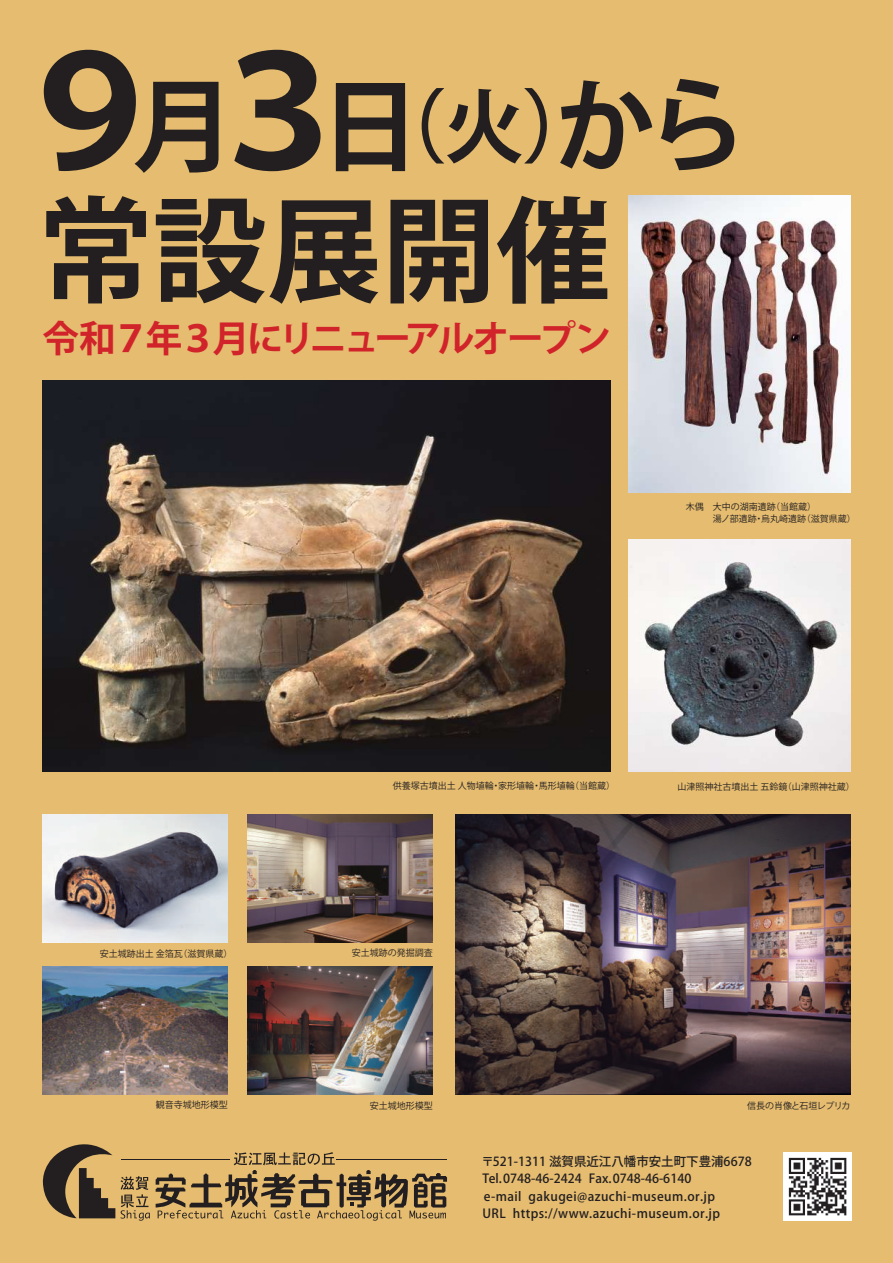
<style>
.page{position:relative;width:893px;height:1263px;background:#e5bc70}
.page>*{position:absolute;margin:0;border:0;box-sizing:border-box;transform-origin:0 0}
.t1{font:700 114.6px "Koz Go Pr 6 N";color:#231f20}
.t2{font:700 101.4px "Koz Go Pr 6 N";color:#231f20}
.t3{font:700 36.75px "Koz Go Pr 6 N";letter-spacing:-.09em;color:#d1232a}
.t4{font:500 12.45px/17.2px "Koz Go Pro";letter-spacing:.035em;color:#231f20}
.t5{font:9px/12px "Koz Go Pro";color:#231f20}
.t6{font:9px "Koz Go Pro";letter-spacing:-.05em;color:#231f20}
.s1{font-size:154.5px}
.s2{font-size:79.95px}
</style>
<div class="page">
<img style="left:455px;top:814px;width:395px;height:280px">
<svg style="left:42px;top:1144px;width:73px;height:75px"></svg>
<hr style="left:121px;top:1159px;width:109px;height:1px;background:#231f20">
<svg style="left:121px;top:1176px;width:29px;height:45px"></svg>
<svg style="left:156px;top:1152px;width:291px;height:69px"></svg>
<img style="left:248px;top:814px;width:185px;height:128px">
<img style="left:248px;top:966px;width:185px;height:128px">
<img style="left:43px;top:966px;width:185px;height:128px">
<img style="left:783px;top:1152px;width:68px;height:68px">
<img style="left:629px;top:539px;width:222px;height:233px">
<img style="left:629px;top:195px;width:222px;height:298px">
<img style="left:43px;top:380px;width:568px;height:392px">
<img style="left:43px;top:814px;width:185px;height:128px">
<h2 class="t2" style="left:13px;top:69px;width:737px"><span class="s1">９</span>月<span class="s1">３</span>日<span class="s2">（火）</span>から</h2>
<h1 class="t1" style="left:38px;top:186px;width:574px">常設展開催</h1>
<h3 class="t3" style="left:43px;top:318px;width:570px">令和７年３月にリニューアルオープン</h3>
<p class="t5" style="left:100px;top:948px;width:134px">安土城跡出土 金箔瓦（滋賀県蔵）</p>
<p class="t5" style="left:156px;top:1099px;width:73px">観音寺城地形模型</p>
<p class="t5" style="left:686px;top:501px;width:171px">木偶　大中の湖南遺跡（当館蔵）<br>　　　湯ノ部遺跡・烏丸崎遺跡（滋賀県蔵）</p>
<p class="t5" style="left:393px;top:780px;width:224px">供養塚古墳出土 人物埴輪・家形埴輪・馬形埴輪（当館蔵）</p>
<p class="t5" style="left:352px;top:947px;width:82px">安土城跡の発掘調査</p>
<p class="t5" style="left:370px;top:1100px;width:64px">安土城地形模型</p>
<p class="t5" style="left:677px;top:781px;width:179px">山津照神社古墳出土 五鈴鏡（山津照神社蔵）</p>
<p class="t6" style="left:747px;top:1100px;width:105px">信長の肖像と石垣レプリカ</p>
<p class="t4" style="left:481px;top:1153px;width:272px">〒521-1311 滋賀県近江八幡市安土町下豊浦6678<br>Tel.0748-46-2424 Fax.0748-46-6140<br>e-mail gakugei@azuchi-museum.or.jp<br>URL https://www.azuchi-museum.or.jp</p>
</div>
